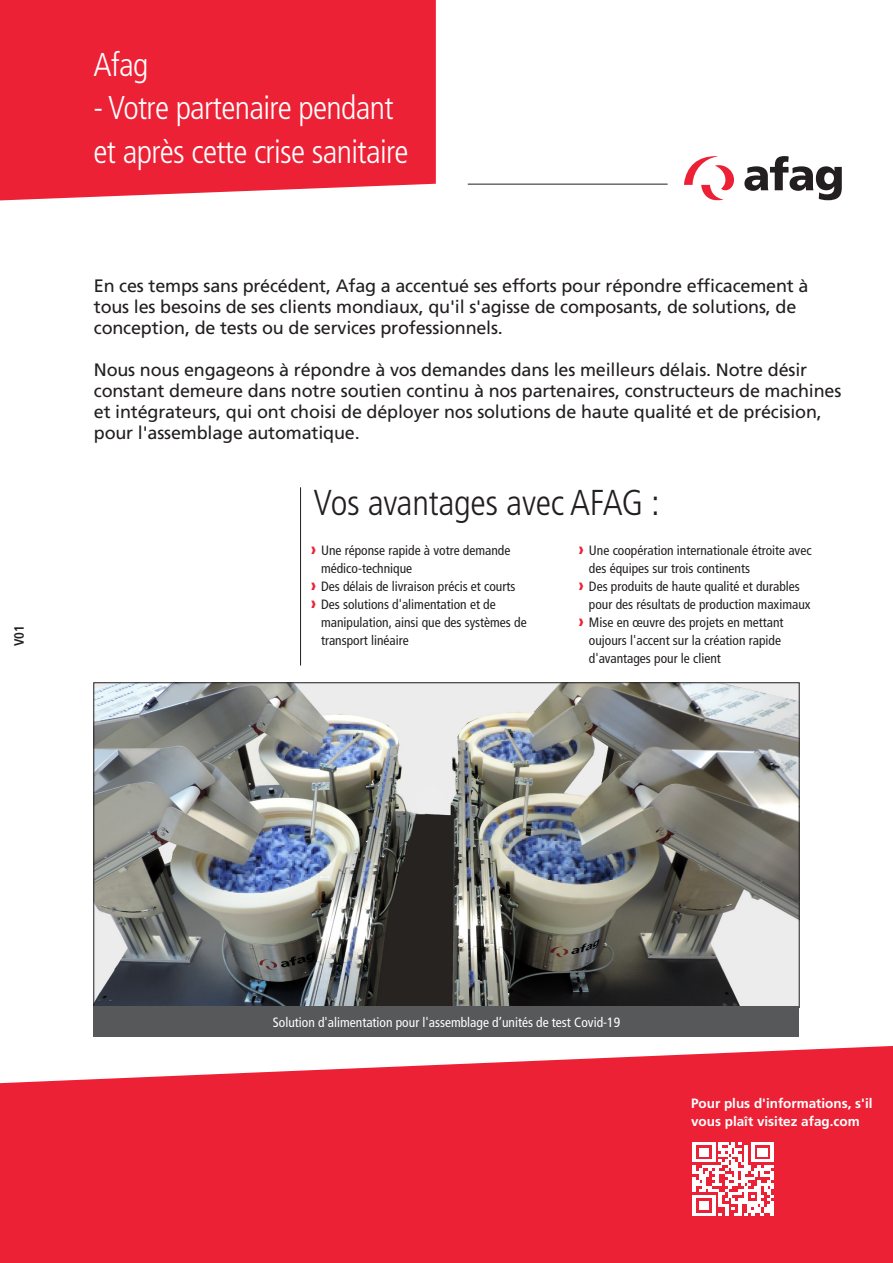
<style>
.page{position:relative;width:893px;height:1263px;background:#fff}
.page>*{position:absolute;margin:0;border:0;box-sizing:border-box;transform-origin:0 0}
.t1{font:300 condensed 36px "Frutiger LT Pro";letter-spacing:-.01em;color:#231f20}
.t2{font:300 condensed 33px/43.5px "Frutiger LT Pro";letter-spacing:-.02em;color:#fff}
.t3{font:18px/21px "Frutiger LT Pro";letter-spacing:-.01em;color:#231f20}
.t4{font:condensed 13.5px/18px "Frutiger LT Pro";color:#231f20}
.t5{font:condensed 13.5px "Frutiger LT Pro";color:#fff}
.t6{font:700 13.5px/18px "Frutiger LT Pro";color:#fff}
.t7{font:700 condensed 13.5px "Frutiger LT Pro";color:#231f20;scale:.96 1}
.s1{font-weight:900;font-size:18px;color:#ed2135}
</style>
<div class="page">
<hr style="left:468px;top:184px;width:200px;height:1px;background:#231f20">
<svg style="left:684px;top:156px;width:50px;height:44px"></svg>
<svg style="left:744px;top:156px;width:98px;height:44px"></svg>
<svg style="left:0;top:1046px;width:893px;height:217px;background:#ee3447"></svg>
<img style="left:96px;top:684px;width:701px;height:322px">
<svg style="left:693px;top:1142px;width:81px;height:73px"></svg>
<hr style="left:300px;top:487px;width:1px;height:178px;background:#231f20">
<div style="left:0;top:0;width:436px;height:200px;background:#ed2135"></div>
<div style="left:94px;top:1007px;width:705px;height:30px;background:#57585a"></div>
<p class="t7" style="left:11px;top:646px;width:23px;rotate:-90deg">V01</p>
<p class="t2" style="left:94px;top:43px;width:56px">Afag</p>
<p class="t2" style="left:94px;top:86px;width:317px">- Votre partenaire pendant et après cette crise sanitaire</p>
<p class="t3" style="left:94px;top:275px;width:716px">En ces temps sans précédent, Afag a accentué ses efforts pour répondre efficacement à tous les besoins de ses clients mondiaux, qu'il s'agisse de composants, de solutions, de conception, de tests ou de services professionnels.</p>
<p class="t3" style="left:94px;top:359px;width:749px">Nous nous engageons à répondre à vos demandes dans les meilleurs délais. Notre désir constant demeure dans notre soutien continu à nos partenaires, constructeurs de machines et intégrateurs, qui ont choisi de déployer nos solutions de haute qualité et de précision, pour l'assemblage automatique.</p>
<p class="t1" style="left:314px;top:482px;width:348px">Vos avantages avec AFAG :</p>
<p class="t4" style="left:321px;top:541px;width:191px;text-indent:-11px"><span class="s1">›</span> Une réponse rapide à votre demande médico-technique</p>
<p class="t4" style="left:310px;top:577px;width:206px"><span class="s1">›</span> Des délais de livraison précis et courts</p>
<p class="t4" style="left:321px;top:595px;width:207px;text-indent:-11px"><span class="s1">›</span> Des solutions d'alimentation et de manipulation, ainsi que des systèmes de transport linéaire</p>
<p class="t4" style="left:589px;top:541px;width:224px;text-indent:-11px"><span class="s1">›</span> Une coopération internationale étroite avec des équipes sur trois continents</p>
<p class="t4" style="left:589px;top:577px;width:223px;text-indent:-11px"><span class="s1">›</span> Des produits de haute qualité et durables pour des résultats de production maximaux</p>
<p class="t4" style="left:589px;top:613px;width:196px;text-indent:-11px"><span class="s1">›</span> Mise en œuvre des projets en mettant oujours l'accent sur la création rapide d'avantages pour le client</p>
<p class="t5" style="left:273px;top:1014px;width:349px">Solution d'alimentation pour l'assemblage d’unités de test Covid-19</p>
<p class="t6" style="left:691px;top:1094px;width:183px">Pour plus d'informations, s'il vous plaît visitez afag.com</p>
</div>
